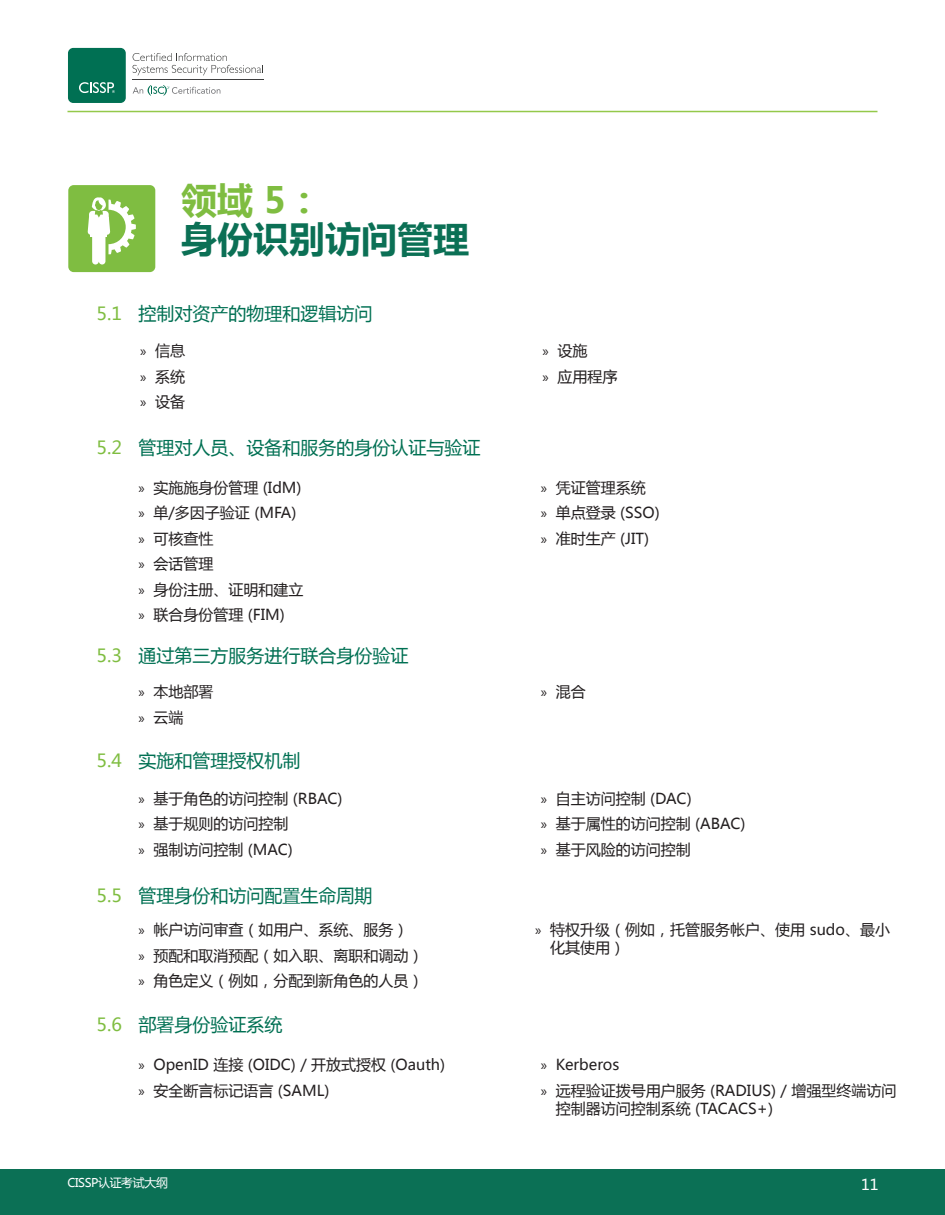
<style>
.page{position:relative;width:945px;height:1215px;background:#fff}
.page>*{position:absolute;margin:0;border:0;box-sizing:border-box;transform-origin:0 0}
.Green_Headlines_Big{font:700 36px "Microsoft Ya Hei";color:#0b7055}
.Green_Headlines_Big-2{font:700 36px "Microsoft Ya Hei";color:#7fbd41}
.t1{font:18px "Microsoft Ya Hei";color:#007053}
.t2{font:15px/18px "Microsoft Ya Hei";color:#231f20}
.t3{font:15px "Microsoft Ya Hei";color:#fff}
.t4{font:12px "Microsoft Ya Hei";letter-spacing:-.035em;color:#fff}
.s1{color:#7fbd41}
.s2{font-family:"Myriad Pro"}
</style>
<div class="page">
<hr style="left:68px;top:111px;width:810px;height:1px;background:#94c94a">
<div style="left:0;top:1170px;width:945px;height:45px;background:#0b7055"></div>
<div style="left:68px;top:48px;width:58px;height:55px;background:#007053;border-radius:5px"></div>
<svg style="left:133px;top:53px;width:130px;height:22px"></svg>
<hr style="left:133px;top:80px;width:131px;height:1px;background:#3e3e3f">
<svg style="left:133px;top:85px;width:87px;height:11px"></svg>
<svg style="left:79px;top:82px;width:36px;height:11px"></svg>
<div style="left:68px;top:185px;width:87px;height:87px;background:#7fbd41;border-radius:5px"></div>
<svg style="left:88px;top:197px;width:48px;height:68px"></svg>
<div style="left:91px;top:230px;width:16px;height:7px;background:#fff"></div>
<p class="Green_Headlines_Big-2" style="left:181px;top:175px;width:142px">领域 5：</p>
<p class="Green_Headlines_Big" style="left:181px;top:214px;width:290px">身份识别访问管理</p>
<p class="t1" style="left:97px;top:302px;width:278px"><span class="s1">5.1</span> 控制对资产的物理和逻辑访问</p>
<p class="t2" style="left:140px;top:341px;width:46px"><span class="s2">»</span> 信息</p>
<p class="t2" style="left:140px;top:367px;width:46px"><span class="s2">»</span> 系统</p>
<p class="t2" style="left:140px;top:392px;width:46px"><span class="s2">»</span> 设备</p>
<p class="t1" style="left:97px;top:435px;width:386px"><span class="s1">5.2</span> 管理对人员、设备和服务的身份认证与验证</p>
<p class="t2" style="left:139px;top:478px;width:165px"><span class="s2">»</span> 实施施身份管理 (IdM)</p>
<p class="t2" style="left:139px;top:503px;width:159px"><span class="s2">»</span> 单/多因子验证 (MFA)</p>
<p class="t2" style="left:139px;top:529px;width:77px"><span class="s2">»</span> 可核查性</p>
<p class="t2" style="left:139px;top:554px;width:77px"><span class="s2">»</span> 会话管理</p>
<p class="t2" style="left:139px;top:580px;width:167px"><span class="s2">»</span> 身份注册、证明和建立</p>
<p class="t2" style="left:139px;top:605px;width:148px"><span class="s2">»</span> 联合身份管理 (FIM)</p>
<p class="t1" style="left:97px;top:644px;width:314px"><span class="s1">5.3</span> 通过第三方服务进行联合身份验证</p>
<p class="t2" style="left:139px;top:682px;width:77px"><span class="s2">»</span> 本地部署</p>
<p class="t2" style="left:139px;top:708px;width:46px"><span class="s2">»</span> 云端</p>
<p class="t1" style="left:97px;top:749px;width:206px"><span class="s1">5.4</span> 实施和管理授权机制</p>
<p class="t2" style="left:139px;top:789px;width:206px"><span class="s2">»</span> 基于角色的访问控制 (RBAC)</p>
<p class="t2" style="left:139px;top:814px;width:152px"><span class="s2">»</span> 基于规则的访问控制</p>
<p class="t2" style="left:139px;top:840px;width:156px"><span class="s2">»</span> 强制访问控制 (MAC)</p>
<p class="t1" style="left:97px;top:884px;width:278px"><span class="s1">5.5</span> 管理身份和访问配置生命周期</p>
<p class="t2" style="left:139px;top:921px;width:272px"><span class="s2">»</span> 帐户访问审查（如用户、系统、服务）</p>
<p class="t2" style="left:139px;top:946px;width:287px"><span class="s2">»</span> 预配和取消预配（如入职、离职和调动）</p>
<p class="t2" style="left:139px;top:972px;width:287px"><span class="s2">»</span> 角色定义（例如，分配到新角色的人员）</p>
<p class="t1" style="left:97px;top:1013px;width:188px"><span class="s1">5.6</span> 部署身份验证系统</p>
<p class="t2" style="left:139px;top:1055px;width:308px"><span class="s2">»</span> OpenID 连接 (OIDC) / 开放式授权 (Oauth)</p>
<p class="t2" style="left:139px;top:1081px;width:193px"><span class="s2">»</span> 安全断言标记语言 (SAML)</p>
<p class="t2" style="left:543px;top:341px;width:46px"><span class="s2">»</span> 设施</p>
<p class="t2" style="left:543px;top:367px;width:76px"><span class="s2">»</span> 应用程序</p>
<p class="t2" style="left:541px;top:478px;width:106px"><span class="s2">»</span> 凭证管理系统</p>
<p class="t2" style="left:541px;top:503px;width:120px"><span class="s2">»</span> 单点登录 (SSO)</p>
<p class="t2" style="left:541px;top:529px;width:110px"><span class="s2">»</span> 准时生产 (JIT)</p>
<p class="t2" style="left:541px;top:682px;width:46px"><span class="s2">»</span> 混合</p>
<p class="t2" style="left:541px;top:789px;width:152px"><span class="s2">»</span> 自主访问控制 (DAC)</p>
<p class="t2" style="left:541px;top:814px;width:206px"><span class="s2">»</span> 基于属性的访问控制 (ABAC)</p>
<p class="t2" style="left:541px;top:840px;width:151px"><span class="s2">»</span> 基于风险的访问控制</p>
<p class="t2" style="left:550px;top:921px;width:341px;text-indent:-15px"><span class="s2">»</span> 特权升级（例如，托管服务帐户、使用 sudo、最小化其使用）</p>
<p class="t2" style="left:541px;top:1055px;width:80px"><span class="s2">»</span> Kerberos</p>
<p class="t2" style="left:556px;top:1081px;width:342px;text-indent:-15px"><span class="s2">»</span> 远程验证拨号用户服务 (RADIUS) / 增强型终端访问控制器访问控制系统 (TACACS+)</p>
<p class="t4" style="left:68px;top:1174px;width:102px">CISSP认证考试大纲</p>
<p class="t3" style="left:861px;top:1174px;width:19px">11</p>
</div>
